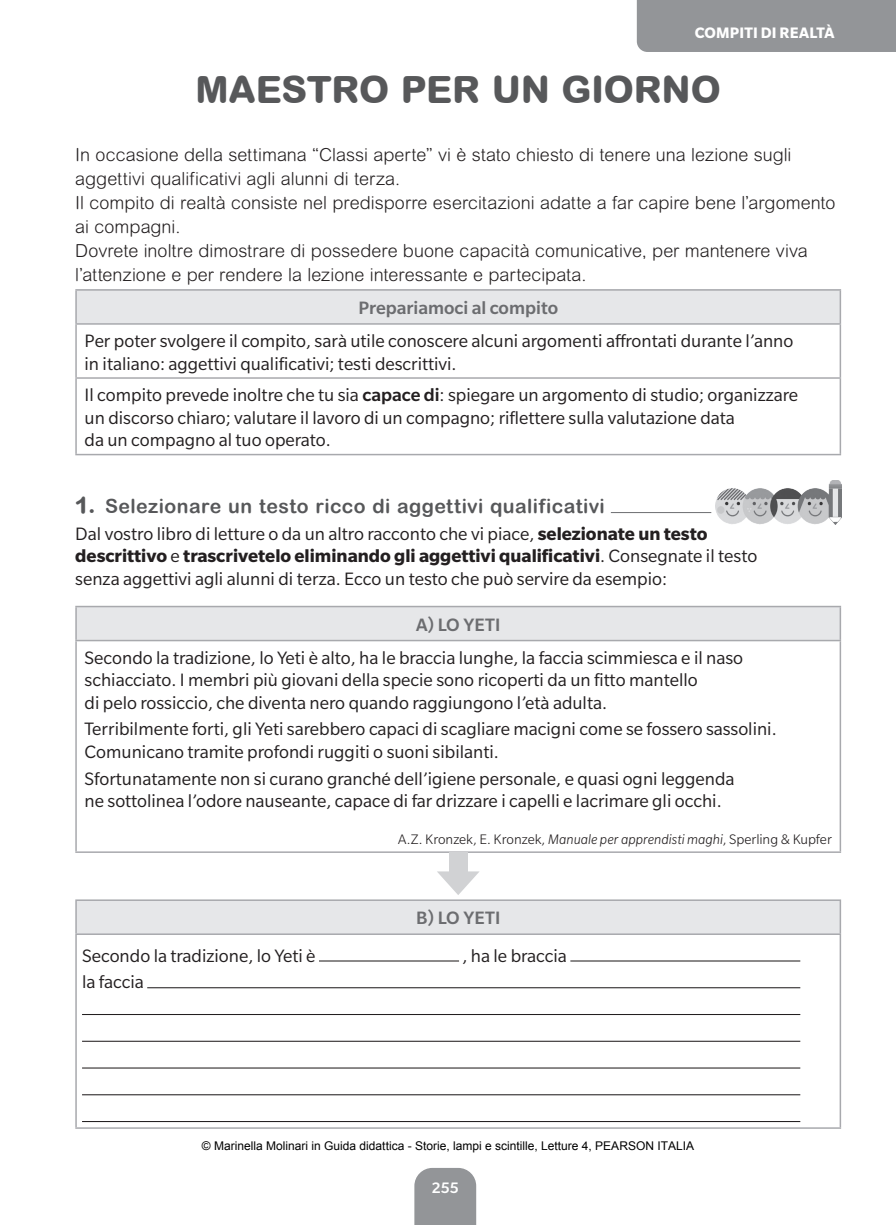
<style>
.page{position:relative;width:896px;height:1225px;background:#fff}
.page>*{position:absolute;margin:0;border:0;box-sizing:border-box;transform-origin:0 0}
.t1{font:800 37.5px "Arial Rounded MT Pro";letter-spacing:-.01em;color:#57585a}
.t2{font:19.5px/22.5px "Slate Pro";color:#231f20}
.t3{font:700 19.5px "Arial Rounded MT Pro";letter-spacing:.02em;color:#57585a}
.t4{font:500 19.5px "Slate Pro";color:#6c6d70}
.t5{font:300 18px/24px "Arial Rounded MT Pro";color:#231f20}
.t6{font:700 16.5px "Slate Pro";letter-spacing:.01em;color:#fff}
.t7{font:500 16.5px "Slate Pro";color:#fff}
.t8{font:300 15px "Slate Pro";color:#231f20}
.t9{font:12px "Arial";color:#000}
.s1{font-weight:500}
.s2{font-weight:800;font-size:22.5px}
.s3{font-weight:700}
.s4{font-style:italic}
</style>
<div class="page">
<div style="left:76px;top:290px;width:764px;height:34px;background:#e6e7e9"></div>
<svg style="left:77px;top:453px;width:762px;height:1px"></svg>
<hr style="left:75px;top:289px;width:765px;height:2px;background:#a8a9ad">
<hr style="left:75px;top:291px;width:2px;height:32px;background:#a8a9ad">
<hr style="left:839px;top:291px;width:1px;height:32px;background:#a8a9ad">
<hr style="left:75px;top:323px;width:765px;height:2px;background:#a8a9ad">
<hr style="left:75px;top:325px;width:2px;height:52px;background:#a8a9ad">
<hr style="left:839px;top:325px;width:1px;height:52px;background:#a8a9ad">
<hr style="left:75px;top:377px;width:765px;height:2px;background:#a8a9ad">
<hr style="left:75px;top:379px;width:2px;height:75px;background:#a8a9ad">
<hr style="left:839px;top:379px;width:1px;height:75px;background:#a8a9ad">
<hr style="left:75px;top:454px;width:765px;height:1px;background:#a8a9ad">
<div style="left:76px;top:606px;width:764px;height:34px;background:#e6e7e9"></div>
<hr style="left:75px;top:606px;width:765px;height:1px;background:#a8a9ad">
<hr style="left:75px;top:607px;width:2px;height:33px;background:#a8a9ad">
<hr style="left:839px;top:607px;width:1px;height:33px;background:#a8a9ad">
<hr style="left:75px;top:640px;width:765px;height:1px;background:#a8a9ad">
<hr style="left:75px;top:641px;width:2px;height:210px;background:#a8a9ad">
<hr style="left:839px;top:641px;width:1px;height:210px;background:#a8a9ad">
<hr style="left:75px;top:851px;width:765px;height:2px;background:#a8a9ad">
<svg style="left:437px;top:871px;width:42px;height:24px"></svg>
<div style="left:449px;top:852px;width:18px;height:22px;background:#d1d2d4"></div>
<div style="left:76px;top:900px;width:764px;height:34px;background:#e6e7e9"></div>
<hr style="left:75px;top:899px;width:765px;height:2px;background:#a8a9ad">
<hr style="left:75px;top:901px;width:2px;height:32px;background:#a8a9ad">
<hr style="left:839px;top:901px;width:1px;height:32px;background:#a8a9ad">
<hr style="left:75px;top:933px;width:765px;height:2px;background:#a8a9ad">
<hr style="left:75px;top:935px;width:2px;height:192px;background:#a8a9ad">
<hr style="left:839px;top:935px;width:1px;height:192px;background:#a8a9ad">
<hr style="left:75px;top:1127px;width:765px;height:2px;background:#a8a9ad">
<hr style="left:319px;top:960px;width:140px;height:1px;background:#231f20">
<hr style="left:570px;top:960px;width:230px;height:1px;background:#231f20">
<hr style="left:147px;top:987px;width:653px;height:1px;background:#231f20">
<hr style="left:82px;top:1014px;width:718px;height:1px;background:#231f20">
<hr style="left:82px;top:1041px;width:718px;height:1px;background:#231f20">
<hr style="left:82px;top:1067px;width:718px;height:1px;background:#231f20">
<hr style="left:82px;top:1094px;width:718px;height:1px;background:#231f20">
<hr style="left:82px;top:1121px;width:718px;height:1px;background:#231f20">
<img style="left:715px;top:481px;width:125px;height:43px">
<hr style="left:610px;top:512px;width:101px;height:1px;background:#6c6d70">
<svg style="left:414px;top:1168px;width:63px;height:57px;background:#999b9d"></svg>
<div style="left:636px;top:0;width:260px;height:52px;background:#939598"></div>
<p class="t6" style="left:694px;top:23px;width:141px">COMPITI DI REALTÀ</p>
<h1 class="t1" style="left:195px;top:67px;width:526px">MAESTRO PER UN GIORNO</h1>
<p class="t5" style="left:75px;top:143px;width:761px">In occasione della settimana “Classi aperte” vi è stato chiesto di tenere una lezione sugli aggettivi qualificativi agli alunni di terza.<br>Il compito di realtà consiste nel predisporre esercitazioni adatte a far capire bene l’argomento ai compagni.<br>Dovrete inoltre dimostrare di possedere buone capacità comunicative, per mantenere viva l’attenzione e per rendere la lezione interessante e partecipata.</p>
<p class="t4" style="left:358px;top:297px;width:201px">Prepariamoci al compito</p>
<p class="t2" style="left:84px;top:329px;width:710px">Per poter svolgere il compito, sarà utile conoscere alcuni argomenti affrontati durante l’anno in italiano: aggettivi qualificativi; testi descrittivi.</p>
<p class="t2" style="left:84px;top:383px;width:714px">Il compito prevede inoltre che tu sia <span class="s1">capace di</span>: spiegare un argomento di studio; organizzare un discorso chiaro; valutare il lavoro di un compagno; riflettere sulla valutazione data<br>da un compagno al tuo operato.</p>
<p class="t3" style="left:75px;top:494px;width:531px"><span class="s2">1.</span> Selezionare un testo ricco di aggettivi qualificativi</p>
<p class="t2" style="left:75px;top:522px;width:683px">Dal vostro libro di letture o da un altro racconto che vi piace, <span class="s3">selezionate un testo descrittivo</span> e <span class="s3">trascrivetelo eliminando gli aggettivi qualificativi</span>. Consegnate il testo senza aggettivi agli alunni di terza. Ecco un testo che può servire da esempio:</p>
<p class="t4" style="left:416px;top:614px;width:86px">A) LO YETI</p>
<p class="t2" style="left:84px;top:646px;width:660px">Secondo la tradizione, lo Yeti è alto, ha le braccia lunghe, la faccia scimmiesca e il naso schiacciato. I membri più giovani della specie sono ricoperti da un fitto mantello<br>di pelo rossiccio, che diventa nero quando raggiungono l’età adulta.</p>
<p class="t2" style="left:84px;top:718px;width:693px">Terribilmente forti, gli Yeti sarebbero capaci di scagliare macigni come se fossero sassolini.<br>Comunicano tramite profondi ruggiti o suoni sibilanti.</p>
<p class="t2" style="left:84px;top:767px;width:651px">Sfortunatamente non si curano granché dell’igiene personale, e quasi ogni leggenda ne sottolinea l’odore nauseante, capace di far drizzare i capelli e lacrimare gli occhi.</p>
<p class="t8" style="left:398px;top:831px;width:435px">A.Z. Kronzek, E. Kronzek, <span class="s4">Manuale per apprendisti maghi</span>, Sperling &amp; Kupfer</p>
<p class="t4" style="left:416px;top:908px;width:86px">B) LO YETI</p>
<p class="t2" style="left:82px;top:944px;width:235px">Secondo la tradizione, lo Yeti è</p>
<p class="t2" style="left:462px;top:944px;width:106px">, ha le braccia</p>
<p class="t2" style="left:82px;top:971px;width:63px">la faccia</p>
<p class="t9" style="left:202px;top:1137px;width:493px">© Marinella Molinari in Guida didattica - Storie, lampi e scintille, Letture 4, PEARSON ITALIA</p>
<p class="t7" style="left:431px;top:1179px;width:28px">255</p>
</div>
